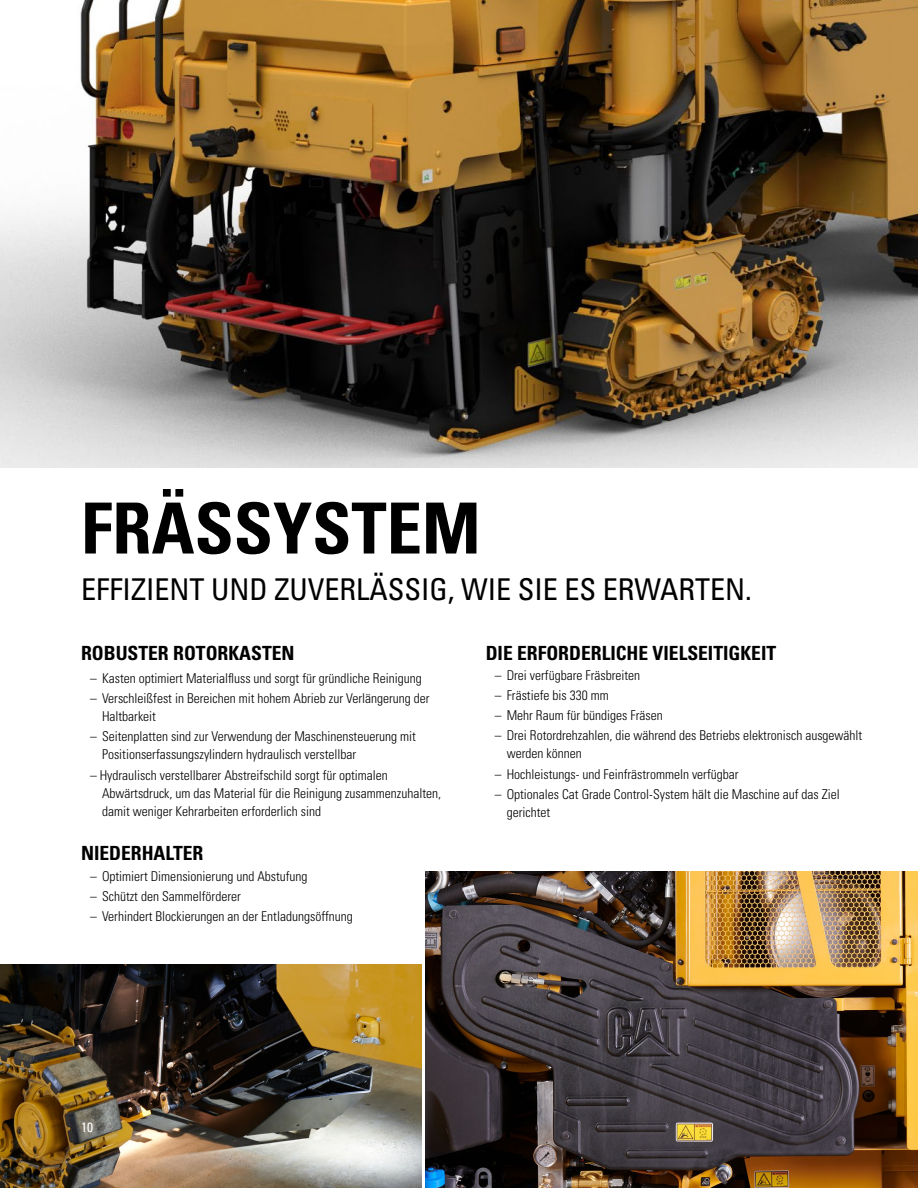
<style>
.page{position:relative;width:918px;height:1188px;background:#fff}
.page>*{position:absolute;margin:0;border:0;box-sizing:border-box;transform-origin:0 0}
.t1{font:700 condensed 70.5px "Univers LT Std";color:#000}
.t2{font:condensed 30px "Univers LT Std";color:#000}
.t3{font:700 condensed 19.5px "Univers LT Std";color:#000}
.t4{font:300 condensed 13.5px/18px "Univers LT Std";color:#000}
.t5{font:condensed 13.5px "Univers LT Std";color:#fff}
</style>
<div class="page">
<img style="left:0;top:964px;width:422px;height:224px">
<img style="left:426px;top:872px;width:492px;height:316px">
<img style="left:0;top:0;width:918px;height:467px">
<h1 class="t1" style="left:81px;top:485px;width:401px">FRÄSSYSTEM</h1>
<h2 class="t2" style="left:81px;top:570px;width:669px">EFFIZIENT UND ZUVERLÄSSIG, WIE SIE ES ERWARTEN.</h2>
<h3 class="t3" style="left:81px;top:641px;width:215px">ROBUSTER ROTORKASTEN</h3>
<p class="t4" style="left:90px;top:669px;width:333px">– Kasten optimiert Materialfluss und sorgt für gründliche Reinigung</p>
<p class="t4" style="left:102px;top:690px;width:329px;text-indent:-12px">– Verschleißfest in Bereichen mit hohem Abrieb zur Verlängerung der<br>Haltbarkeit</p>
<p class="t4" style="left:102px;top:728px;width:315px;text-indent:-12px">– Seitenplatten sind zur Verwendung der Maschinensteuerung mit<br>Positionserfassungszylindern hydraulisch verstellbar</p>
<p class="t4" style="left:102px;top:766px;width:341px;text-indent:-12px">– Hydraulisch verstellbarer Abstreifschild sorgt für optimalen<br>Abwärtsdruck, um das Material für die Reinigung zusammenzuhalten, damit weniger Kehrarbeiten erforderlich sind</p>
<h3 class="t3" style="left:81px;top:842px;width:124px">NIEDERHALTER</h3>
<p class="t4" style="left:90px;top:867px;width:219px">– Optimiert Dimensionierung und Abstufung</p>
<p class="t4" style="left:90px;top:887px;width:152px">– Schützt den Sammelförderer</p>
<p class="t4" style="left:90px;top:907px;width:264px">– Verhindert Blockierungen an der Entladungsöffnung</p>
<h3 class="t3" style="left:486px;top:641px;width:292px">DIE ERFORDERLICHE VIELSEITIGKEIT</h3>
<p class="t4" style="left:495px;top:666px;width:147px">– Drei verfügbare Fräsbreiten</p>
<p class="t4" style="left:495px;top:686px;width:116px">– Frästiefe bis 330 mm</p>
<p class="t4" style="left:495px;top:706px;width:170px">– Mehr Raum für bündiges Fräsen</p>
<p class="t4" style="left:507px;top:727px;width:357px;text-indent:-12px">– Drei Rotordrehzahlen, die während des Betriebs elektronisch ausgewählt werden können</p>
<p class="t4" style="left:495px;top:765px;width:245px">– Hochleistungs- und Feinfrästrommeln verfügbar</p>
<p class="t4" style="left:507px;top:785px;width:335px;text-indent:-12px">– Optionales Cat Grade Control-System hält die Maschine auf das Ziel gerichtet</p>
<p class="t5" style="left:81px;top:1118px;width:14px">10</p>
</div>
